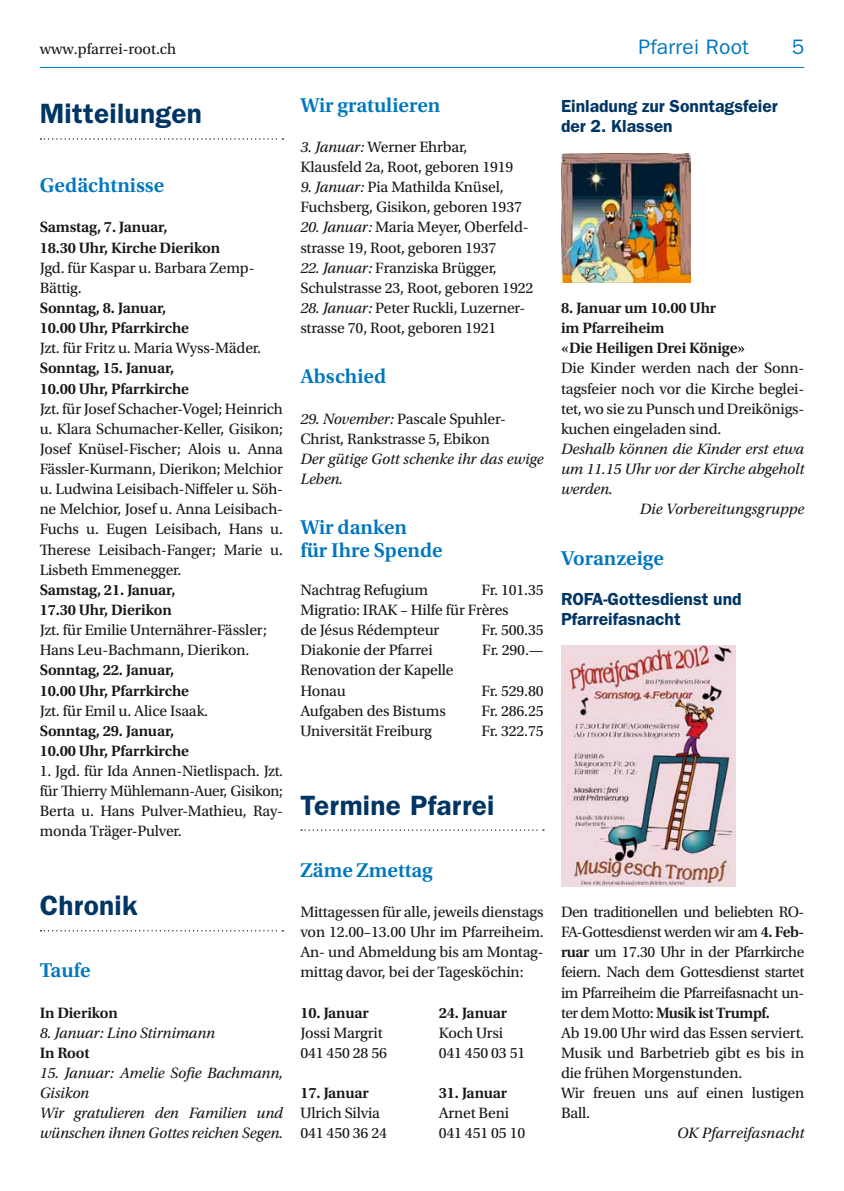
<style>
.page{position:relative;width:844px;height:1191px;background:#fff}
.page>*{position:absolute;margin:0;border:0;box-sizing:border-box;transform-origin:0 0}
.t1{font:600 28px "ITC Franklin Gothic Std";letter-spacing:.01em;color:#003564}
.t2{font:600 21px/22.8px "Utopia Std";color:#0077be}
.t3{font:21px "ITC Franklin Gothic Std";letter-spacing:.01em;color:#0077be}
.t4{font:600 17.5px/20.1px "ITC Franklin Gothic Std";color:#003564}
.t5{font:15.75px/20.1px "Utopia Std";letter-spacing:-.01em;color:#181716}
.t6{font:600 15.75px/20.1px "Utopia Std";letter-spacing:-.01em;color:#181716}
.t7{font:15.75px/20.1px "Utopia Std";letter-spacing:-.03em;color:#181716}
.t8{font:italic 15.75px/20.1px "Utopia Std";letter-spacing:-.01em;color:#181716}
.s1{font-style:italic}
.s2{font-weight:600}
</style>
<div class="page">
<hr style="left:40px;top:67px;width:764px;height:1px;background:#0077be">
<svg style="left:40px;top:138px;width:243px;height:2px"></svg>
<svg style="left:40px;top:930px;width:243px;height:1px"></svg>
<svg style="left:301px;top:829px;width:243px;height:1px"></svg>
<img style="left:561px;top:154px;width:128px;height:128px">
<img style="left:561px;top:645px;width:173px;height:241px">
<p class="t5" style="left:40px;top:39px;width:138px">www.pfarrei-root.ch</p>
<h2 class="t3" style="left:638px;top:35px;width:112px">Pfarrei Root</h2>
<h2 class="t3" style="left:791px;top:35px;width:14px">5</h2>
<h1 class="t1" style="left:40px;top:97px;width:164px">Mitteilungen</h1>
<h2 class="t2" style="left:40px;top:174px;width:126px">Gedächtnisse</h2>
<p class="t6" style="left:40px;top:217px;width:182px">Samstag, 7. Januar,<br>18.30 Uhr, Kirche Dierikon</p>
<p class="t5" style="left:40px;top:258px;width:216px">Jgd. für Kaspar u. Barbara Zemp-<br>Bättig.</p>
<p class="t6" style="left:40px;top:298px;width:151px">Sonntag, 8. Januar,<br>10.00 Uhr, Pfarrkirche</p>
<p class="t5" style="left:40px;top:338px;width:223px">Jzt. für Fritz u. Maria Wyss-Mäder.</p>
<p class="t6" style="left:40px;top:358px;width:151px">Sonntag, 15. Januar,<br>10.00 Uhr, Pfarrkirche</p>
<p class="t5" style="left:40px;top:399px;width:245px;text-align:justify">Jzt. für Josef Schacher-Vogel; Heinrich u. Klara Schumacher-Keller, Gisikon; Josef Knüsel-Fischer; Alois u. Anna Fässler-Kurmann, Dierikon; Melchior u. Ludwina Leisibach-Niffeler u. Söh&shy;ne Melchior, Josef u. Anna Leisibach-Fuchs u. Eugen Leisibach, Hans u.<br>Therese Leisibach-Fanger; Marie u.<br>Lisbeth Emmenegger.</p>
<p class="t6" style="left:40px;top:580px;width:137px">Samstag, 21. Januar,<br>17.30 Uhr, Dierikon</p>
<p class="t5" style="left:40px;top:620px;width:229px">Jzt. für Emilie Unternährer-Fässler;<br>Hans Leu-Bachmann, Dierikon.</p>
<p class="t6" style="left:40px;top:660px;width:151px">Sonntag, 22. Januar,<br>10.00 Uhr, Pfarrkirche</p>
<p class="t5" style="left:40px;top:701px;width:170px">Jzt. für Emil u. Alice Isaak.</p>
<p class="t6" style="left:40px;top:721px;width:151px">Sonntag, 29. Januar,<br>10.00 Uhr, Pfarrkirche</p>
<p class="t5" style="left:40px;top:761px;width:245px;text-align:justify">1. Jgd. für Ida Annen-Nietlispach. Jzt. für Thierry Mühlemann-Auer, Gisikon; Berta u. Hans Pulver-Mathieu, Ray&shy;monda Träger-Pulver.</p>
<h1 class="t1" style="left:40px;top:889px;width:99px">Chronik</h1>
<h2 class="t2" style="left:40px;top:959px;width:52px">Taufe</h2>
<p class="t6" style="left:40px;top:1002px;width:80px">In Dierikon</p>
<p class="t8" style="left:40px;top:1022px;width:177px">8. Januar: Lino Stirnimann</p>
<p class="t6" style="left:40px;top:1043px;width:51px">In Root</p>
<p class="t8" style="left:40px;top:1063px;width:245px">15. Januar: Amelie Sofie Bachmann,<br>Gisikon<br>Wir gratulieren den Familien und wünschen ihnen Gottes reichen Segen.</p>
<h2 class="t2" style="left:300px;top:94px;width:142px">Wir gratulieren</h2>
<p class="t5" style="left:300px;top:137px;width:214px"><span class="s1">3. Januar:</span> Werner Ehrbar,<br>Klausfeld 2a, Root, geboren 1919</p>
<p class="t5" style="left:300px;top:177px;width:223px"><span class="s1">9. Januar:</span> Pia Mathilda Knüsel,<br>Fuchsberg, Gisikon, geboren 1937</p>
<p class="t5" style="left:300px;top:217px;width:228px"><span class="s1">20. Januar:</span> Maria Meyer, Oberfeld&shy;strasse 19, Root, geboren 1937</p>
<p class="t5" style="left:300px;top:258px;width:234px"><span class="s1">22. Januar:</span> Franziska Brügger,<br>Schulstrasse 23, Root, geboren 1922</p>
<p class="t5" style="left:300px;top:298px;width:224px"><span class="s1">28. Januar:</span> Peter Ruckli, Luzerner&shy;strasse 70, Root, geboren 1921</p>
<h2 class="t2" style="left:300px;top:365px;width:87px">Abschied</h2>
<p class="t5" style="left:300px;top:409px;width:207px"><span class="s1">29. November:</span> Pascale Spuhler-<br>Christ, Rankstrasse 5, Ebikon</p>
<p class="t8" style="left:300px;top:449px;width:245px">Der gütige Gott schenke ihr das ewige<br>Leben.</p>
<h2 class="t2" style="left:300px;top:516px;width:144px">Wir danken<br>für Ihre Spende</h2>
<p class="t5" style="left:300px;top:580px;width:129px">Nachtrag Refugium</p>
<p class="t5" style="left:300px;top:580px;width:245px;text-indent:181px">Fr. 101.35<br>Migratio: IRAK – Hilfe für Frères<br>de Jésus Rédempteur</p>
<p class="t5" style="left:481px;top:620px;width:64px">Fr. 500.35</p>
<p class="t5" style="left:300px;top:640px;width:134px">Diakonie der Pfarrei</p>
<p class="t5" style="left:482px;top:640px;width:63px">Fr. 290.—</p>
<p class="t5" style="left:300px;top:660px;width:155px">Renovation der Kapelle<br>Honau</p>
<p class="t5" style="left:481px;top:680px;width:64px">Fr. 529.80</p>
<p class="t5" style="left:300px;top:701px;width:147px">Aufgaben des Bistums</p>
<p class="t5" style="left:481px;top:701px;width:64px">Fr. 286.25</p>
<p class="t5" style="left:300px;top:721px;width:133px">Universität Freiburg</p>
<p class="t5" style="left:481px;top:721px;width:64px">Fr. 322.75</p>
<h1 class="t1" style="left:300px;top:788px;width:196px">Termine Pfarrei</h1>
<h2 class="t2" style="left:300px;top:858px;width:134px">Zäme Zmettag</h2>
<p class="t5" style="left:300px;top:902px;width:245px;text-align:justify">Mittagessen für alle, jeweils dienstags von 12.00–13.00 Uhr im Pfarreiheim.<br>An- und Abmeldung bis am Montag&shy;mittag davor, bei der Tagesköchin:</p>
<p class="t6" style="left:300px;top:1002px;width:70px">10. Januar</p>
<p class="t6" style="left:438px;top:1002px;width:70px">24. Januar</p>
<p class="t5" style="left:300px;top:1023px;width:84px">Jossi Margrit</p>
<p class="t5" style="left:438px;top:1023px;width:66px">Koch Ursi</p>
<p class="t5" style="left:300px;top:1043px;width:88px">041 450 28 56</p>
<p class="t5" style="left:438px;top:1043px;width:88px">041 450 03 51</p>
<p class="t6" style="left:300px;top:1083px;width:70px">17. Januar</p>
<p class="t6" style="left:438px;top:1083px;width:70px">31. Januar</p>
<p class="t5" style="left:300px;top:1103px;width:81px">Ulrich Silvia</p>
<p class="t5" style="left:438px;top:1103px;width:72px">Arnet Beni</p>
<p class="t5" style="left:300px;top:1123px;width:88px">041 450 36 24</p>
<p class="t5" style="left:438px;top:1123px;width:88px">041 451 05 10</p>
<p class="t4" style="left:561px;top:96px;width:218px">Einladung zur Sonntagsfeier der 2. Klassen</p>
<p class="t6" style="left:561px;top:298px;width:186px">8. Januar um 10.00 Uhr<br>im Pfarreiheim<br>«Die Heiligen Drei Könige»</p>
<p class="t5" style="left:561px;top:358px;width:245px;text-align:justify">Die Kinder werden nach der Sonn&shy;tagsfeier noch vor die Kirche beglei&shy;tet, wo sie zu Punsch und Dreikönigs&shy;kuchen eingeladen sind.</p>
<p class="t8" style="left:561px;top:439px;width:245px">Deshalb können die Kinder erst etwa</p>
<p class="t8" style="left:561px;top:459px;width:245px">um 11.15 Uhr vor der Kirche abgeholt</p>
<p class="t8" style="left:561px;top:479px;width:53px">werden.</p>
<p class="t8" style="left:639px;top:499px;width:166px">Die Vorbereitungsgruppe</p>
<h2 class="t2" style="left:561px;top:546px;width:105px">Voranzeige</h2>
<p class="t4" style="left:561px;top:589px;width:182px">ROFA-Gottesdienst und<br>Pfarreifasnacht</p>
<p class="t7" style="left:561px;top:902px;width:245px">Den traditionellen und beliebten RO-<br>FA-Gottesdienst werden wir am <span class="s2">4. Feb&shy;ruar</span> um 17.30 Uhr in der Pfarrkirche feiern. Nach dem Gottesdienst startet im Pfarreiheim die Pfarreifasnacht un&shy;ter dem Motto: <span class="s2">Musik ist Trumpf.<br></span>Ab 19.00 Uhr wird das Essen serviert.<br>Musik und Barbetrieb gibt es bis in die frühen Morgenstunden.<br>Wir freuen uns auf einen lustigen<br>Ball.</p>
<p class="t8" style="left:677px;top:1123px;width:129px">OK Pfarreifasnacht</p>
</div>
